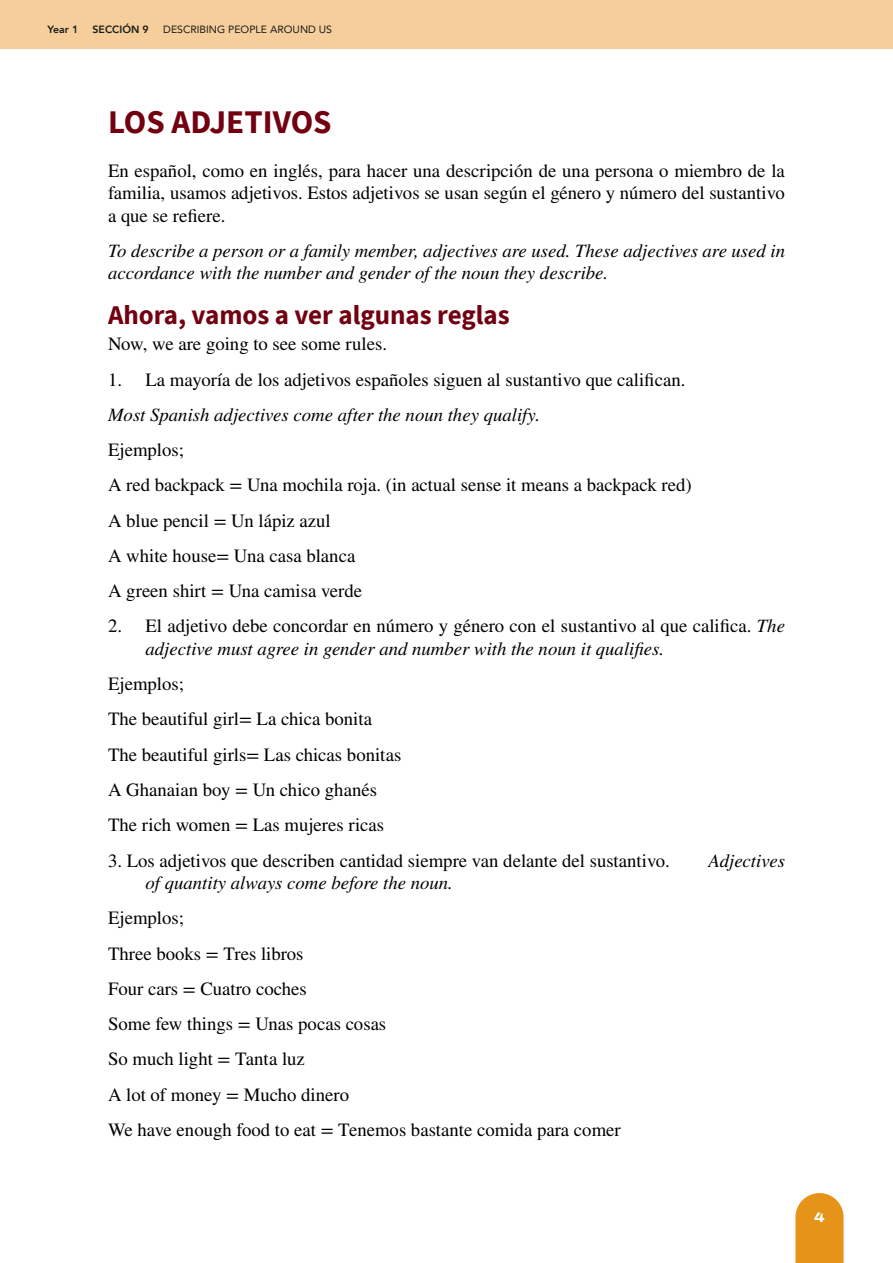
<style>
.page{position:relative;width:893px;height:1263px;background:#fff}
.page>*{position:absolute;margin:0;border:0;box-sizing:border-box;transform-origin:0 0}
.t1{font:700 33px "Source Sans Pro";color:#720011}
.t2{font:700 27px "Source Sans Pro";color:#720011}
.t3{font:18.75px/35.2px "STIX General";color:#000}
.t4{font:italic 18.75px/22.5px "STIX General";color:#000}
.t5{font:800 13.5px "Archivo Expanded";color:#fff}
.t6{font:10.5px "Avenir";color:#1a1a1a}
.t7{font:800 10.5px "Avenir";color:#1a1a1a}
.s1{font-style:italic}
</style>
<div class="page">
<div style="left:0;top:0;width:893px;height:49px;background:#f5ce9b"></div>
<svg style="left:795px;top:1193px;width:49px;height:70px;background:#e89d2e"></svg>
<p class="t7" style="left:48px;top:21px;width:32px">Year 1</p>
<p class="t7" style="left:93px;top:21px;width:58px">SECCIÓN 9</p>
<p class="t6" style="left:163px;top:21px;width:170px">DESCRIBING PEOPLE AROUND US</p>
<h1 class="t1" style="left:108px;top:99px;width:225px">LOS ADJETIVOS</h1>
<p class="t3" style="left:108px;top:160px;width:678px;line-height:22.5px;text-align:justify">En español, como en inglés, para hacer una descripción de una persona o miembro de la familia, usamos adjetivos. Estos adjetivos se usan según el género y número del sustantivo a que se refiere.</p>
<p class="t4" style="left:108px;top:239px;width:679px">To describe a person or a family member, adjectives are used. These adjectives are used in accordance with the number and gender of the noun they describe.</p>
<h2 class="t2" style="left:108px;top:296px;width:403px">Ahora, vamos a ver algunas reglas</h2>
<p class="t3" style="left:108px;top:327px;width:281px">Now, we are going to see some rules.</p>
<p class="t3" style="left:108px;top:363px;width:579px">1. La mayoría de los adjetivos españoles siguen al sustantivo que califican.</p>
<p class="t4" style="left:108px;top:403px;width:434px">Most Spanish adjectives come after the noun they qualify.</p>
<p class="t3" style="left:108px;top:433px;width:585px">Ejemplos;<br>A red backpack = Una mochila roja. (in actual sense it means a backpack red)<br>A blue pencil = Un lápiz azul<br>A white house= Una casa blanca<br>A green shirt = Una camisa verde</p>
<p class="t3" style="left:146px;top:616px;width:641px;line-height:22.5px;text-indent:-38px">2. El adjetivo debe concordar en número y género con el sustantivo al que califica. <span class="s1">The adjective must agree in gender and number with the noun it qualifies.</span></p>
<p class="t3" style="left:108px;top:667px;width:295px">Ejemplos;<br>The beautiful girl= La chica bonita<br>The beautiful girls= Las chicas bonitas<br>A Ghanaian boy = Un chico ghanés<br>The rich women = Las mujeres ricas</p>
<p class="t3" style="left:108px;top:843px;width:563px">3. Los adjetivos que describen cantidad siempre van delante del sustantivo.</p>
<p class="t4" style="left:708px;top:848px;width:78px">Adjectives</p>
<p class="t4" style="left:145px;top:871px;width:309px">of quantity always come before the noun.</p>
<p class="t3" style="left:108px;top:901px;width:514px">Ejemplos;<br>Three books = Tres libros<br>Four cars = Cuatro coches<br>Some few things = Unas pocas cosas<br>So much light = Tanta luz<br>A lot of money = Mucho dinero<br>We have enough food to eat = Tenemos bastante comida para comer</p>
<p class="t5" style="left:814px;top:1207px;width:12px">4</p>
</div>
